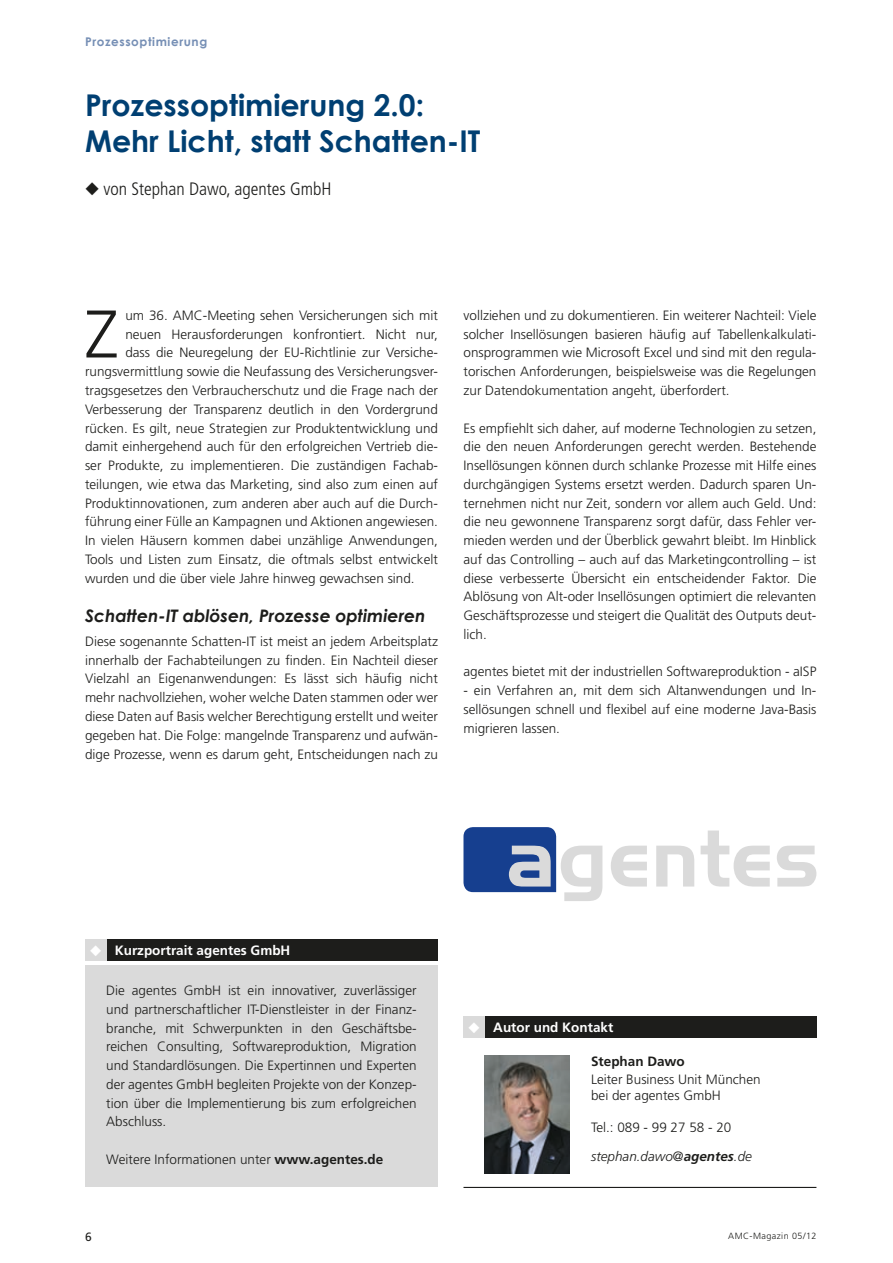
<style>
.page{position:relative;width:893px;height:1263px;background:#fff}
.page>*{position:absolute;margin:0;border:0;box-sizing:border-box;transform-origin:0 0}
.t1{font:300 67.2px "Frutiger";color:#1d1d1b}
.t2{font:700 30px/36px "Century Gothic";color:#003f72}
.t3{font:300 condensed 18px "Frutiger";color:#1d1d1b}
.t4{font:italic 700 17.25px "Century Gothic";color:#1d1d1b}
.t5{font:300 13.5px/18.8px "Frutiger";color:#1d1d1b;text-align:justify}
.t6{font:700 13.5px "Frutiger";color:#fff}
.t7{font:700 13.5px "Frutiger";color:#1d1d1b}
.t8{font:700 12px "Century Gothic";letter-spacing:.05em;color:#768fb5}
.t9{font:12px "Frutiger";color:#1d1d1b}
.t10{font:300 9px "Frutiger";letter-spacing:.05em;color:#1d1d1b}
.s1{font-weight:700}
.s2{font-style:italic}
.s3{font-weight:700;font-style:italic}
</style>
<div class="page">
<hr style="left:463px;top:1187px;width:353px;height:1px;background:#1d1d1b">
<div style="left:85px;top:966px;width:353px;height:221px;background:#dadada"></div>
<div style="left:106px;top:939px;width:332px;height:22px;background:#1d1d1b"></div>
<div style="left:85px;top:939px;width:21px;height:22px;background:#dadada"></div>
<div style="left:485px;top:1017px;width:331px;height:21px;background:#1d1d1b"></div>
<div style="left:463px;top:1017px;width:22px;height:21px;background:#dadada"></div>
<img style="left:485px;top:1055px;width:84px;height:118px">
<svg style="left:611px;top:846px;width:36px;height:40px"></svg>
<svg style="left:656px;top:846px;width:38px;height:40px"></svg>
<svg style="left:701px;top:830px;width:69px;height:56px"></svg>
<svg style="left:777px;top:846px;width:39px;height:40px"></svg>
<svg style="left:463px;top:827px;width:139px;height:74px"></svg>
<p class="t8" style="left:85px;top:34px;width:124px">Prozessoptimierung</p>
<h2 class="t2" style="left:85px;top:86px;width:397px">Prozessoptimierung 2.0:<br>Mehr Licht, statt Schatten-IT</h2>
<h3 class="t3" style="left:85px;top:179px;width:248px">◆ von Stephan Dawo, agentes GmbH</h3>
<h1 class="t1" style="left:85px;top:296px;width:35px">Z</h1>
<p class="t5" style="left:125px;top:306px;width:314px">um 36. AMC-Meeting sehen Versicherungen sich mit</p>
<p class="t5" style="left:125px;top:325px;width:314px">neuen Herausforderungen konfrontiert. Nicht nur,</p>
<p class="t5" style="left:125px;top:343px;width:314px">dass die Neuregelung der EU-Richtlinie zur Versiche-</p>
<p class="t5" style="left:85px;top:362px;width:354px">rungsvermittlung sowie die Neufassung des Versicherungsver-</p>
<p class="t5" style="left:85px;top:381px;width:354px">tragsgesetzes den Verbraucherschutz und die Frage nach der</p>
<p class="t5" style="left:85px;top:400px;width:354px">Verbesserung der Transparenz deutlich in den Vordergrund</p>
<p class="t5" style="left:85px;top:418px;width:354px">rücken. Es gilt, neue Strategien zur Produktentwicklung und</p>
<p class="t5" style="left:85px;top:437px;width:354px">damit einhergehend auch für den erfolgreichen Vertrieb die-</p>
<p class="t5" style="left:85px;top:456px;width:354px">ser Produkte, zu implementieren. Die zuständigen Fachab-</p>
<p class="t5" style="left:85px;top:475px;width:354px">teilungen, wie etwa das Marketing, sind also zum einen auf</p>
<p class="t5" style="left:85px;top:493px;width:354px">Produktinnovationen, zum anderen aber auch auf die Durch-</p>
<p class="t5" style="left:85px;top:512px;width:354px">führung einer Fülle an Kampagnen und Aktionen angewiesen.</p>
<p class="t5" style="left:85px;top:531px;width:354px">In vielen Häusern kommen dabei unzählige Anwendungen,</p>
<p class="t5" style="left:85px;top:550px;width:354px">Tools und Listen zum Einsatz, die oftmals selbst entwickelt</p>
<p class="t5" style="left:85px;top:568px;width:331px">wurden und die über viele Jahre hinweg gewachsen sind.</p>
<p class="t4" style="left:85px;top:605px;width:342px">Schatten-IT ablösen, Prozesse optimieren</p>
<p class="t5" style="left:85px;top:632px;width:354px">Diese sogenannte Schatten-IT ist meist an jedem Arbeitsplatz innerhalb der Fachabteilungen zu finden. Ein Nachteil dieser Vielzahl an Eigenanwendungen: Es lässt sich häufig nicht mehr nachvollziehen, woher welche Daten stammen oder wer diese Daten auf Basis welcher Berechtigung erstellt und weiter gegeben hat. Die Folge: mangelnde Transparenz und aufwän&shy;dige Prozesse, wenn es darum geht, Entscheidungen nach zu</p>
<p class="t5" style="left:463px;top:306px;width:354px">vollziehen und zu dokumentieren. Ein weiterer Nachteil: Viele solcher Insellösungen basieren häufig auf Tabellenkalkulati&shy;onsprogrammen wie Microsoft Excel und sind mit den regula&shy;torischen Anforderungen, beispielsweise was die Regelungen zur Datendokumentation angeht, überfordert.</p>
<p class="t5" style="left:463px;top:418px;width:354px">Es empfiehlt sich daher, auf moderne Technologien zu setzen, die den neuen Anforderungen gerecht werden. Bestehende Insellösungen können durch schlanke Prozesse mit Hilfe eines durchgängigen Systems ersetzt werden. Dadurch sparen Un&shy;ternehmen nicht nur Zeit, sondern vor allem auch Geld. Und: die neu gewonnene Transparenz sorgt dafür, dass Fehler ver&shy;mieden werden und der Überblick gewahrt bleibt. Im Hinblick auf das Controlling – auch auf das Marketingcontrolling – ist diese verbesserte Übersicht ein entscheidender Faktor. Die Ablösung von Alt-oder Insellösungen optimiert die relevanten Geschäftsprozesse und steigert die Qualität des Outputs deut&shy;lich.</p>
<p class="t5" style="left:463px;top:662px;width:354px">agentes bietet mit der industriellen Softwareproduktion - aISP</p>
<p class="t5" style="left:463px;top:681px;width:354px">- ein Verfahren an, mit dem sich Altanwendungen und In&shy;sellösungen schnell und flexibel auf eine moderne Java-Basis migrieren lassen.</p>
<p class="t6" style="left:90px;top:942px;width:202px">◆ Kurzportrait agentes GmbH</p>
<p class="t5" style="left:106px;top:981px;width:312px">Die agentes GmbH ist ein innovativer, zuverlässiger und partnerschaftlicher IT-Dienstleister in der Finanz&shy;branche, mit Schwerpunkten in den Geschäftsbe&shy;reichen Consulting, Softwareproduktion, Migration und Standardlösungen. Die Expertinnen und Experten der agentes GmbH begleiten Projekte von der Konzep&shy;tion über die Implementierung bis zum erfolgreichen Abschluss.</p>
<p class="t5" style="left:106px;top:1150px;width:279px">Weitere Informationen unter <span class="s1">www.agentes.de</span></p>
<p class="t6" style="left:468px;top:1019px;width:147px">◆ Autor und Kontakt</p>
<p class="t7" style="left:591px;top:1053px;width:95px">Stephan Dawo</p>
<p class="t5" style="left:591px;top:1071px;width:171px;line-height:16.2px">Leiter Business Unit München bei der agentes GmbH</p>
<p class="t5" style="left:591px;top:1113px;width:162px;line-height:28.5px">Tel.: 089 - 99 27 58 - 20 <span class="s2">stephan.dawo@</span><span class="s3">agentes</span><span class="s2">.de</span></p>
<p class="t9" style="left:85px;top:1230px;width:8px">6</p>
<p class="t10" style="left:728px;top:1230px;width:90px">AMC-Magazin 05/12</p>
</div>
